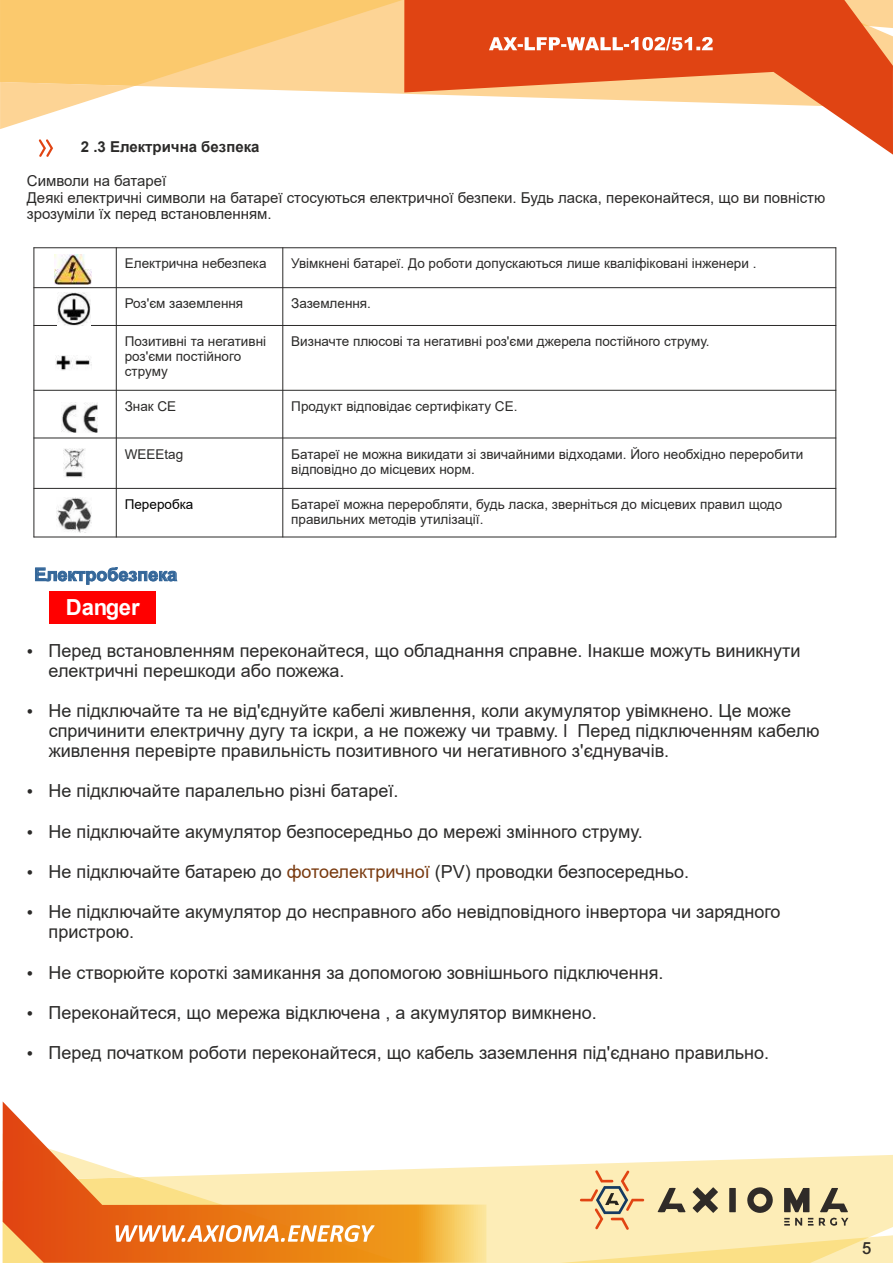
<style>
.page{position:relative;width:893px;height:1263px;background:#fff}
.page>*{position:absolute;margin:0;border:0;box-sizing:border-box;transform-origin:0 0}
.t1{font:700 22.2px "Arial";color:#fff}
.t2{font:18px/20.1px "Arial";color:#2b2a29}
.t3{font:700 18px "Arial";color:#369}
.t4{font:18px "Arial Mdm";color:#2f2b28}
.t5{font:15px/16.8px "Arial";color:#2b2a29}
.t6{font:700 15px "Arial";color:#2b2a29}
.t7{font:13.5px/15.1px "Arial";color:#2b2a29}
.t8{font:13.5px "Arial";color:#000}
.s1{color:#793a0f}
</style>
<div class="page">
<div style="left:50px;top:591px;width:106px;height:33px;background:#f00"></div>
<svg style="left:487px;top:1155px;width:406px;height:108px;fill:#fdedb7"></svg>
<svg style="left:560px;top:1170px;width:333px;height:93px"></svg>
<svg style="left:3px;top:1102px;width:484px;height:161px"></svg>
<svg style="left:3px;top:1134px;width:399px;height:129px"></svg>
<svg style="left:0;top:0;width:402px;height:129px"></svg>
<svg style="left:404px;top:0;width:489px;height:155px;fill:#e04413"></svg>
<svg style="left:489px;top:37px;width:224px;height:13px"></svg>
<svg style="left:39px;top:139px;width:14px;height:18px"></svg>
<hr style="left:34px;top:247px;width:1px;height:290px;background:#2b2a29">
<hr style="left:116px;top:247px;width:1px;height:290px;background:#2b2a29">
<hr style="left:282px;top:247px;width:1px;height:290px;background:#2b2a29">
<hr style="left:835px;top:247px;width:1px;height:290px;background:#2b2a29">
<hr style="left:34px;top:537px;width:802px;height:1px;background:#2b2a29">
<hr style="left:34px;top:488px;width:802px;height:1px;background:#2b2a29">
<hr style="left:34px;top:438px;width:802px;height:1px;background:#2b2a29">
<hr style="left:34px;top:390px;width:802px;height:1px;background:#2b2a29">
<hr style="left:34px;top:325px;width:802px;height:1px;background:#2b2a29">
<hr style="left:34px;top:287px;width:802px;height:1px;background:#2b2a29">
<hr style="left:34px;top:247px;width:802px;height:1px;background:#2b2a29">
<img style="left:56px;top:498px;width:36px;height:34px">
<img style="left:54px;top:254px;width:37px;height:30px">
<img style="left:61px;top:403px;width:36px;height:29px">
<img style="left:57px;top:292px;width:33px;height:33px">
<img style="left:63px;top:448px;width:22px;height:30px">
<img style="left:55px;top:355px;width:35px;height:16px">
<svg style="left:35px;top:567px;width:142px;height:18px"></svg>
<p class="t6" style="left:81px;top:136px;width:180px">2 .3 Електрична безпека</p>
<p class="t5" style="left:27px;top:172px;width:800px">Символи на батареї<br>Деякі електричні символи на батареї стосуються електричної безпеки. Будь ласка, переконайтеся, що ви повністю зрозуміли їх перед встановленням.</p>
<p class="t7" style="left:125px;top:256px;width:143px">Електрична небезпека</p>
<p class="t7" style="left:291px;top:256px;width:467px">Увімкнені батареї. До роботи допускаються лише кваліфіковані інженери .</p>
<p class="t7" style="left:125px;top:296px;width:120px">Роз'єм заземлення</p>
<p class="t7" style="left:291px;top:296px;width:81px">Заземлення.</p>
<p class="t7" style="left:125px;top:334px;width:143px">Позитивні та негативні роз'єми постійного струму</p>
<p class="t7" style="left:291px;top:334px;width:420px">Визначте плюсові та негативні роз'єми джерела постійного струму.</p>
<p class="t7" style="left:125px;top:399px;width:53px">Знак CE</p>
<p class="t7" style="left:291px;top:399px;width:228px">Продукт відповідає сертифікату CE.</p>
<p class="t7" style="left:125px;top:446px;width:60px">WEEEtag</p>
<p class="t7" style="left:291px;top:446px;width:514px">Батареї не можна викидати зі звичайними відходами. Його необхідно переробити відповідно до місцевих норм.</p>
<p class="t8" style="left:125px;top:495px;width:70px">Переробка</p>
<p class="t7" style="left:291px;top:497px;width:493px">Батареї можна переробляти, будь ласка, зверніться до місцевих правил щодо правильних методів утилізації.</p>
<p class="t3" style="left:34px;top:562px;width:145px">Електробезпека</p>
<p class="t1" style="left:66px;top:591px;width:76px">Danger</p>
<p class="t2" style="left:49px;top:640px;width:753px;text-indent:-22px">• Перед встановленням переконайтеся, що обладнання справне. Інакше можуть виникнути електричні перешкоди або пожежа.</p>
<p class="t2" style="left:49px;top:700px;width:772px;text-indent:-22px">• Не підключайте та не від'єднуйте кабелі живлення, коли акумулятор увімкнено. Це може спричинити електричну дугу та іскри, а не пожежу чи травму. l Перед підключенням кабелю живлення перевірте правильність позитивного чи негативного з'єднувачів.</p>
<p class="t2" style="left:27px;top:781px;width:373px">• Не підключайте паралельно різні батареї.</p>
<p class="t2" style="left:27px;top:821px;width:618px">• Не підключайте акумулятор безпосередньо до мережі змінного струму.</p>
<p class="t2" style="left:27px;top:861px;width:664px">• Не підключайте батарею до <span class="s1">фотоелектричної</span> (PV) проводки безпосередньо.</p>
<p class="t2" style="left:49px;top:902px;width:733px;text-indent:-22px">• Не підключайте акумулятор до несправного або невідповідного інвертора чи зарядного пристрою.</p>
<p class="t2" style="left:27px;top:962px;width:638px">• Не створюйте короткі замикання за допомогою зовнішнього підключення.</p>
<p class="t2" style="left:27px;top:1002px;width:572px">• Переконайтеся, що мережа відключена , а акумулятор вимкнено.</p>
<p class="t2" style="left:27px;top:1042px;width:744px">• Перед початком роботи переконайтеся, що кабель заземлення під'єднано правильно.</p>
<p class="t4" style="left:863px;top:1238px;width:11px">5</p>
</div>
